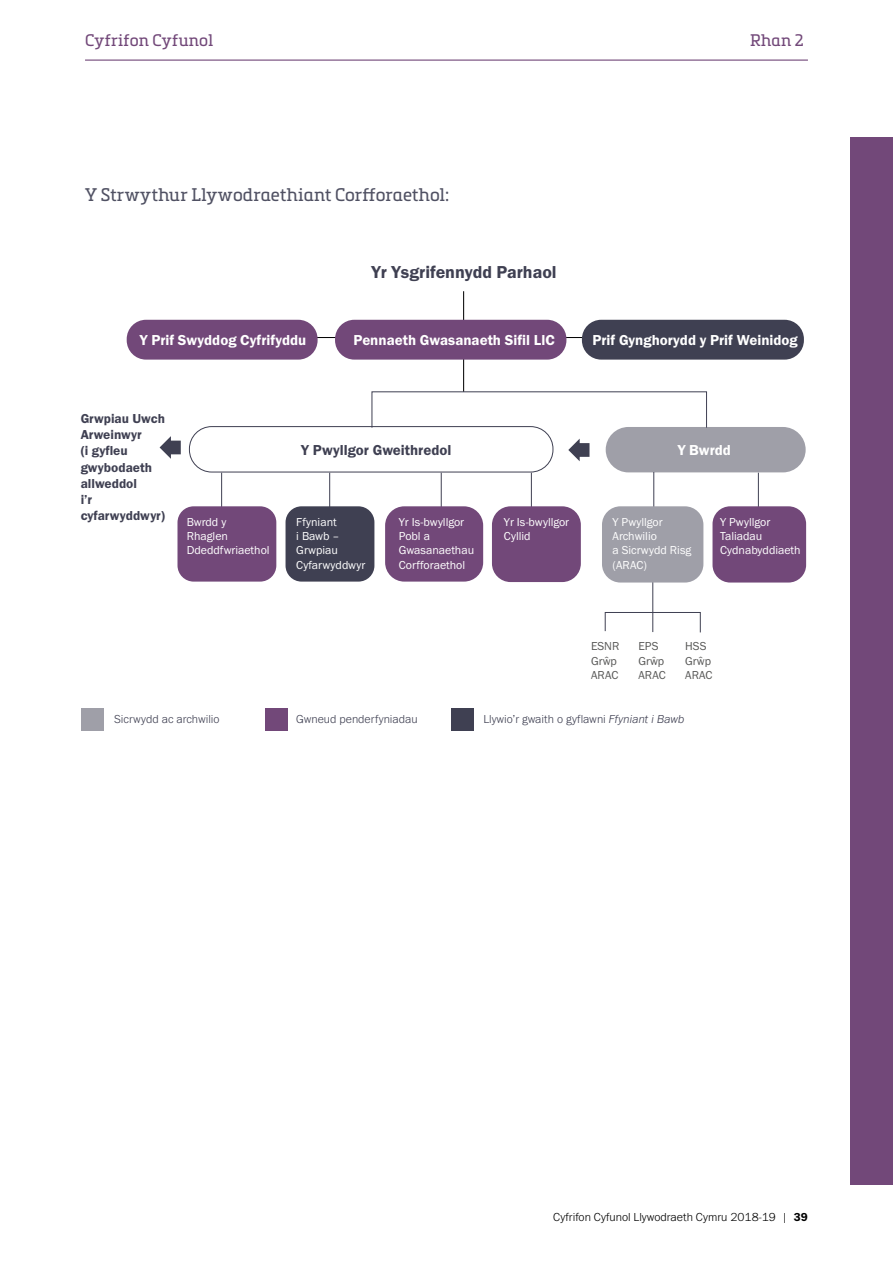
<style>
.page{position:relative;width:893px;height:1263px;background:#fff}
.page>*{position:absolute;margin:0;border:0;box-sizing:border-box;transform-origin:0 0}
.H3_Sub_Heading__PART{font:18px "Metronic Slab Pro";letter-spacing:.015em;color:#505163;scale:.95 1}
.t1{font:17.85px "Franklin Gothic URW Dem";color:#3f4052}
.t2{font:16.5px "Metronic Slab Pro";letter-spacing:.02em;color:#724879;scale:.95 1}
.t3{font:15px "Franklin Gothic URW Dem";color:#fff}
.t4{font:15px "Franklin Gothic URW Dem";color:#3f4052}
.t5{font:13.5px/16.2px "Franklin Gothic URW Dem";color:#3f4052}
.t6{font:12px/14.4px "Franklin Gothic URW Boo";color:#fff}
.t7{font:300 12px "Franklin Gothic URW";color:#3f4052}
.t8{font:300 12px "Franklin Gothic URW";color:#000}
.t9{font:12px/14.4px "Franklin Gothic URW Boo";color:#585857}
.s1{font-style:italic}
.s2{font-family:"Franklin Gothic URW Dem";font-weight:400}
</style>
<div class="page">
<hr style="left:85px;top:60px;width:723px;height:1px;background:#724879">
<div style="left:850px;top:137px;width:43px;height:1048px;background:#724879"></div>
<hr style="left:182px;top:337px;width:520px;height:1px;background:#000">
<hr style="left:463px;top:291px;width:1px;height:101px;background:#000">
<hr style="left:652px;top:575px;width:1px;height:57px;background:#3f4052">
<hr style="left:221px;top:473px;width:1px;height:40px;background:#3f4052">
<hr style="left:329px;top:473px;width:1px;height:40px;background:#3f4052">
<hr style="left:441px;top:473px;width:1px;height:40px;background:#3f4052">
<hr style="left:531px;top:473px;width:1px;height:40px;background:#3f4052">
<div style="left:177px;top:506px;width:99px;height:76px;background:#724879;border-radius:16px"></div>
<div style="left:127px;top:320px;width:191px;height:40px;background:#724879;border-radius:19px"></div>
<div style="left:335px;top:320px;width:231px;height:40px;background:#724879;border-radius:19px"></div>
<div style="left:582px;top:320px;width:222px;height:40px;background:#3f4052;border-radius:19px"></div>
<div style="left:189px;top:426px;width:364px;height:46px;border:1px solid #3f4052;border-radius:22px"></div>
<div style="left:606px;top:427px;width:200px;height:45px;background:#9f9fa8;border-radius:23px"></div>
<svg style="left:160px;top:436px;width:21px;height:23px"></svg>
<svg style="left:568px;top:439px;width:21px;height:22px"></svg>
<div style="left:286px;top:506px;width:88px;height:76px;background:#3f4052;border-radius:16px"></div>
<div style="left:385px;top:506px;width:98px;height:76px;background:#724879;border-radius:19px"></div>
<div style="left:492px;top:506px;width:89px;height:76px;background:#724879;border-radius:19px"></div>
<hr style="left:653px;top:472px;width:1px;height:42px;background:#3f4052">
<hr style="left:758px;top:473px;width:1px;height:42px;background:#3f4052">
<div style="left:602px;top:506px;width:101px;height:76px;background:#9f9fa8;border-radius:18px"></div>
<svg style="left:604px;top:612px;width:97px;height:21px"></svg>
<div style="left:265px;top:709px;width:23px;height:22px;background:#724879"></div>
<div style="left:451px;top:709px;width:22px;height:22px;background:#3f4052"></div>
<div style="left:81px;top:709px;width:22px;height:22px;background:#9f9fa8"></div>
<div style="left:712px;top:506px;width:94px;height:76px;background:#724879;border-radius:18px"></div>
<h3 class="t2" style="left:85px;top:29px;width:136px">Cyfrifon Cyfunol</h3>
<h3 class="t2" style="left:750px;top:29px;width:58px">Rhan 2</h3>
<h3 class="H3_Sub_Heading__PART" style="left:85px;top:181px;width:385px">Y Strwythur Llywodraethiant Corfforaethol:</h3>
<p class="t1" style="left:371px;top:261px;width:187px">Yr Ysgrifennydd Parhaol</p>
<p class="t3" style="left:140px;top:331px;width:168px">Y Prif Swyddog Cyfrifyddu</p>
<p class="t3" style="left:353px;top:331px;width:203px">Pennaeth Gwasanaeth Sifil LlC</p>
<p class="t3" style="left:592px;top:331px;width:207px">Prif Gynghorydd y Prif Weinidog</p>
<p class="t5" style="left:81px;top:410px;width:86px">Grwpiau Uwch<br>Arweinwyr<br>(i gyfleu gwybodaeth allweddol<br>i’r cyfarwyddwyr)</p>
<p class="t4" style="left:301px;top:441px;width:152px">Y Pwyllgor Gweithredol</p>
<p class="t3" style="left:678px;top:441px;width:55px">Y Bwrdd</p>
<p class="t6" style="left:187px;top:514px;width:84px">Bwrdd y<br>Rhaglen<br>Ddeddfwriaethol</p>
<p class="t6" style="left:296px;top:514px;width:71px">Ffyniant<br>i Bawb –<br>Grwpiau<br>Cyfarwyddwyr</p>
<p class="t6" style="left:399px;top:514px;width:77px">Yr Is-bwyllgor<br>Pobl a<br>Gwasanaethau<br>Corfforaethol</p>
<p class="t6" style="left:504px;top:514px;width:67px">Yr Is-bwyllgor<br>Cyllid</p>
<p class="t6" style="left:612px;top:514px;width:80px">Y Pwyllgor<br>Archwilio<br>a Sicrwydd Risg (ARAC)</p>
<p class="t6" style="left:720px;top:514px;width:82px">Y Pwyllgor<br>Taliadau<br>Cydnabyddiaeth</p>
<p class="t9" style="left:591px;top:639px;width:30px">ESNR<br>Grŵp<br>ARAC</p>
<p class="t9" style="left:638px;top:639px;width:29px">EPS<br>Grŵp<br>ARAC</p>
<p class="t9" style="left:685px;top:639px;width:29px">HSS<br>Grŵp<br>ARAC</p>
<p class="t7" style="left:114px;top:712px;width:107px">Sicrwydd ac archwilio</p>
<p class="t7" style="left:296px;top:712px;width:123px">Gwneud penderfyniadau</p>
<p class="t7" style="left:483px;top:712px;width:203px">Llywio’r gwaith o gyflawni <span class="s1">Ffyniant i Bawb</span></p>
<p class="t8" style="left:553px;top:1210px;width:256px">Cyfrifon Cyfunol Llywodraeth Cymru 2018-19 | <span class="s2">39</span></p>
</div>
